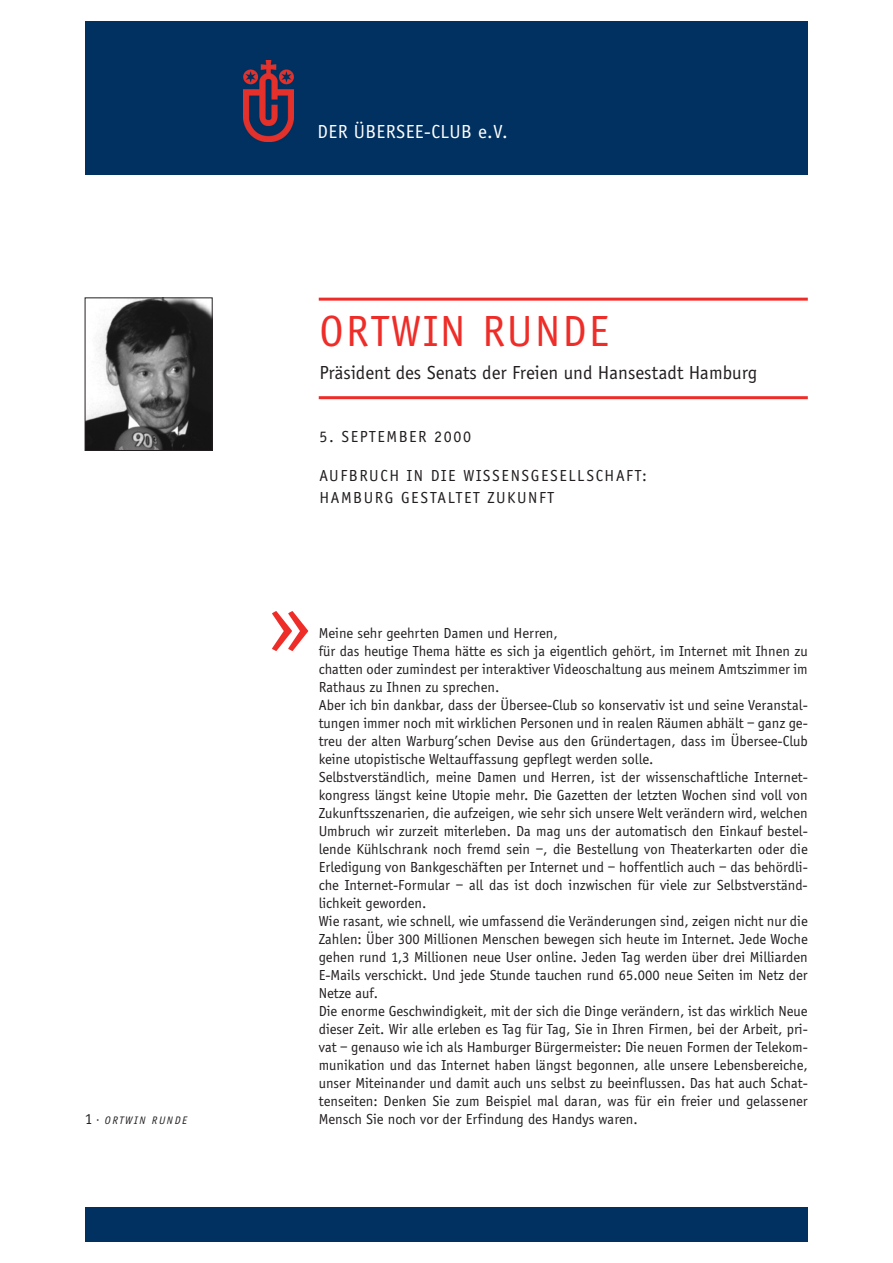
<style>
.page{position:relative;width:893px;height:1263px;background:#fff}
.page>*{position:absolute;margin:0;border:0;box-sizing:border-box;transform-origin:0 0}
.t1{font:90px "Officina Sans";color:#ee2d28}
.t2{font:45px "Officina Sans";letter-spacing:.05em;color:#ee2d28}
.t3{font:19.5px "Officina Sans";color:#231f20}
.t4{font:19.5px "Officina Sans";letter-spacing:.025em;color:#fff}
.t5{font:16.5px/22.5px "Officina Sans";letter-spacing:.095em;color:#231f20}
.t6{font:15px/18px "Officina Sans";color:#231f20}
.t7{font:italic 11.25px "Officina Sans";letter-spacing:.145em;color:#231f20}
.s1{font-style:normal;font-size:15.75px}
</style>
<div class="page">
<div style="left:85px;top:21px;width:723px;height:153px;background:#003160"></div>
<div style="left:85px;top:1208px;width:723px;height:34px;background:#003160"></div>
<img style="left:243px;top:60px;width:50px;height:81px">
<hr style="left:319px;top:298px;width:489px;height:3px;background:#ee2d28">
<hr style="left:319px;top:396px;width:489px;height:3px;background:#ee2d28">
<img style="left:87px;top:300px;width:123px;height:149px">
<div style="left:85px;top:298px;width:127px;height:153px;border:1px solid #231f20"></div>
<h3 class="t4" style="left:317px;top:124px;width:192px">DER ÜBERSEE-CLUB e.V.</h3>
<h2 class="t2" style="left:319px;top:313px;width:291px">ORTWIN RUNDE</h2>
<h3 class="t3" style="left:319px;top:365px;width:439px">Präsident des Senats der Freien und Hansestadt Hamburg</h3>
<p class="t5" style="left:319px;top:426px;width:153px">5. SEPTEMBER 2000</p>
<p class="t5" style="left:319px;top:465px;width:329px">AUFBRUCH IN DIE WISSENSGESELLSCHAFT:<br>HAMBURG GESTALTET ZUKUNFT</p>
<h1 class="t1" style="left:268px;top:587px;width:44px">»</h1>
<p class="t6" style="left:319px;top:625px;width:491px">Meine sehr geehrten Damen und Herren,<br>für das heutige Thema hätte es sich ja eigentlich gehört, im Internet mit Ihnen zu chatten oder zumindest per interaktiver Videoschaltung aus meinem Amtszimmer im Rathaus zu Ihnen zu sprechen.<br>Aber ich bin dankbar, dass der Übersee-Club so konservativ ist und seine Veranstal - tungen immer noch mit wirklichen Personen und in realen Räumen abhält – ganz ge - treu der alten Warburg’schen Devise aus den Gründertagen, dass im Übersee-Club keine utopistische Weltauffassung gepflegt werden solle.<br>Selbstverständlich, meine Damen und Herren, ist der wissenschaftliche Internet - kongress längst keine Utopie mehr. Die Gazetten der letzten Wochen sind voll von Zukunftsszenarien, die aufzeigen, wie sehr sich unsere Welt verändern wird, welchen Umbruch wir zurzeit miterleben. Da mag uns der automatisch den Einkauf bestel&shy;lende Kühlschrank noch fremd sein –, die Bestellung von Theaterkarten oder die Erledigung von Bankgeschäften per Internet und – hoffentlich auch – das behördli&shy;che Internet-Formular – all das ist doch inzwischen für viele zur Selbstverständ&shy;lichkeit geworden.<br>Wie rasant, wie schnell, wie umfassend die Veränderungen sind, zeigen nicht nur die Zahlen: Über 300 Millionen Menschen bewegen sich heute im Internet. Jede Woche gehen rund 1,3 Millionen neue User online. Jeden Tag werden über drei Milliarden E-Mails verschickt. Und jede Stunde tauchen rund 65.000 neue Seiten im Netz der Netze auf.<br>Die enorme Geschwindigkeit, mit der sich die Dinge verändern, ist das wirklich Neue dieser Zeit. Wir alle erleben es Tag für Tag, Sie in Ihren Firmen, bei der Arbeit, pri&shy;vat – genauso wie ich als Hamburger Bürgermeister: Die neuen Formen der Telekom - munikation und das Internet haben längst begonnen, alle unsere Lebensbereiche, unser Miteinander und damit auch uns selbst zu beeinflussen. Das hat auch Schat - tenseiten: Denken Sie zum Beispiel mal daran, was für ein freier und gelassener</p>
<p class="t7" style="left:85px;top:1116px;width:104px"><span class="s1">1</span> · ORTWIN RUNDE</p>
<p class="t6" style="left:319px;top:1111px;width:320px">Mensch Sie noch vor der Erfindung des Handys waren.</p>
</div>
